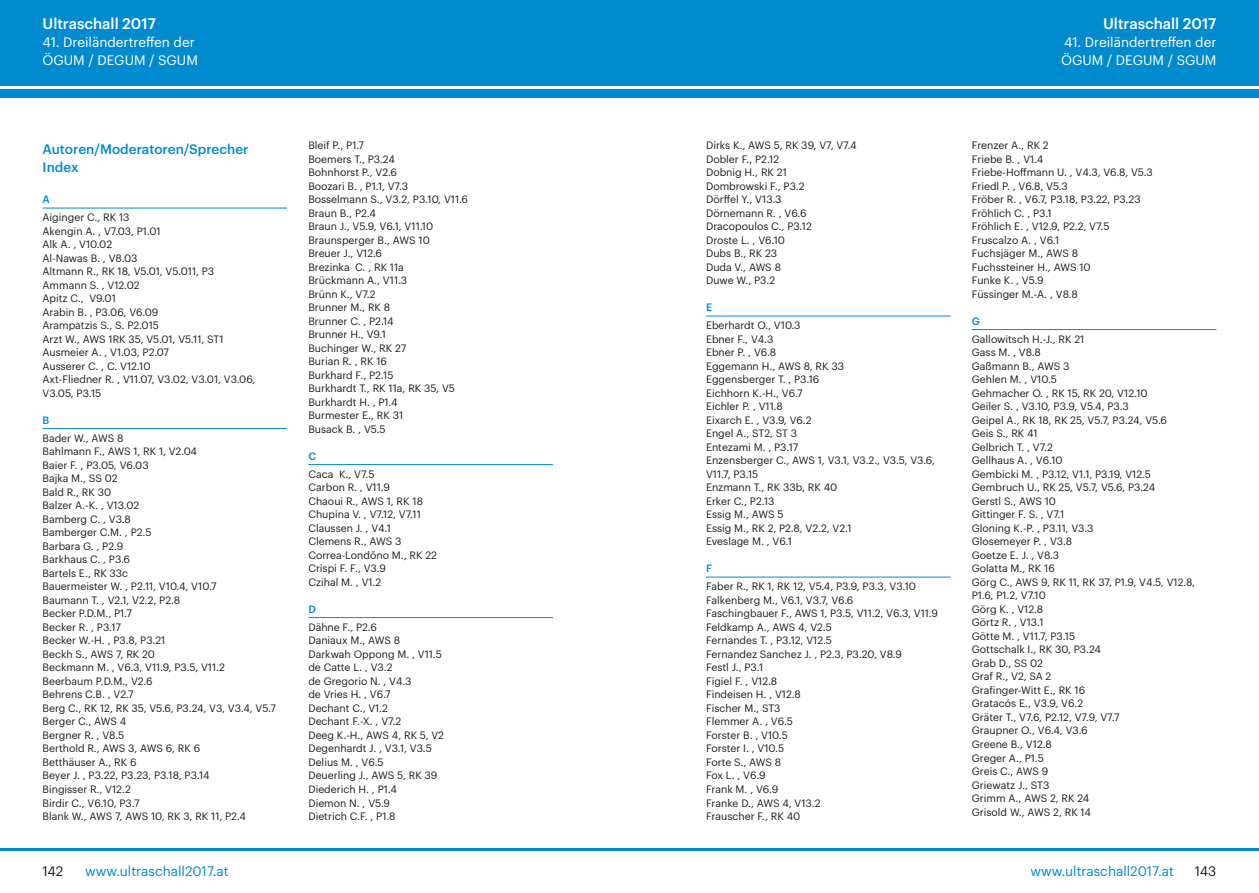
<style>
.page{position:relative;width:1259px;height:893px;background:#fff}
.page>*{position:absolute;margin:0;border:0;box-sizing:border-box;transform-origin:0 0}
.t1{font:500 15px "Graphik";color:#fff}
.t2{font:13.5px/18px "Graphik";color:#fff}
.t3{font:13.5px "Graphik";color:#008bce}
.t4{font:500 13.5px/18px "Graphik";color:#008bce}
.t5{font:13.5px "Graphik";color:#1d1d1b}
.t6{font:10.5px/13.5px "Graphik";color:#1d1d1b}
.t7{font:500 10.5px "Graphik";color:#008bce}
</style>
<div class="page">
<div style="left:0;top:0;width:1259px;height:85px;background:#008bce"></div>
<div style="left:0;top:89px;width:1259px;height:9px;background:#008bce"></div>
<hr style="left:0;top:848px;width:1259px;height:2px;background:#008bce">
<hr style="left:43px;top:208px;width:244px;height:1px;background:#008bce">
<hr style="left:43px;top:428px;width:244px;height:1px;background:#008bce">
<hr style="left:308px;top:464px;width:245px;height:1px;background:#008bce">
<hr style="left:308px;top:617px;width:245px;height:1px;background:#008bce">
<hr style="left:706px;top:316px;width:244px;height:1px;background:#008bce">
<hr style="left:706px;top:577px;width:244px;height:1px;background:#008bce">
<hr style="left:972px;top:329px;width:244px;height:1px;background:#008bce">
<h1 class="t1" style="left:43px;top:12px;width:115px">Ultraschall 2017</h1>
<p class="t2" style="left:43px;top:32px;width:157px">41. Dreiländertreffen der<br>ÖGUM / DEGUM / SGUM</p>
<h1 class="t1" style="left:1103px;top:12px;width:115px">Ultraschall 2017</h1>
<p class="t2" style="left:1061px;top:32px;width:157px">41. Dreiländertreffen der<br>ÖGUM / DEGUM / SGUM</p>
<p class="t4" style="left:43px;top:139px;width:208px">Autoren/Moderatoren/Sprecher<br>Index</p>
<p class="t7" style="left:43px;top:192px;width:9px">A</p>
<p class="t6" style="left:43px;top:210px;width:214px">Aiginger C., RK 13<br>Akengin A. , V7.03, P1.01<br>Alk A. , V10.02<br>Al-Nawas B. , V8.03<br>Altmann R., RK 18, V5.01, V5.011, P3<br>Ammann S. , V12.02<br>Apitz C., V9.01<br>Arabin B. , P3.06, V6.09<br>Arampatzis S., S. P2.015<br>Arzt W., AWS 1RK 35, V5.01, V5.11, ST1<br>Ausmeier A. , V1.03, P2.07<br>Ausserer C. , C. V12.10<br>Axt-Fliedner R. , V11.07, V3.02, V3.01, V3.06,<br>V3.05, P3.15</p>
<p class="t7" style="left:43px;top:412px;width:8px">B</p>
<p class="t6" style="left:43px;top:430px;width:235px">Bader W., AWS 8<br>Bahlmann F., AWS 1, RK 1, V2.04<br>Baier F. , P3.05, V6.03<br>Bajka M., SS 02<br>Bald R., RK 30<br>Balzer A.-K. , V13.02<br>Bamberg C. , V3.8<br>Bamberger C.M. , P2.5<br>Barbara G. , P2.9<br>Barkhaus C. , P3.6<br>Bartels E., RK 33c<br>Bauermeister W. , P2.11, V10.4, V10.7<br>Baumann T. , V2.1, V2.2, P2.8<br>Becker P.D.M., P1.7<br>Becker R. , P3.17<br>Becker W.-H. , P3.8, P3.21<br>Beckh S., AWS 7, RK 20<br>Beckmann M. , V6.3, V11.9, P3.5, V11.2<br>Beerbaum P.D.M., V2.6<br>Behrens C.B. , V2.7<br>Berg C., RK 12, RK 35, V5.6, P3.24, V3, V3.4, V5.7<br>Berger C., AWS 4<br>Bergner R. , V8.5<br>Berthold R., AWS 3, AWS 6, RK 6<br>Betthäuser A., RK 6<br>Beyer J. , P3.22, P3.23, P3.18, P3.14<br>Bingisser R., V12.2<br>Birdir C., V6.10, P3.7<br>Blank W., AWS 7, AWS 10, RK 3, RK 11, P2.4</p>
<p class="t6" style="left:308px;top:138px;width:161px">Bleif P., P1.7<br>Boemers T., P3.24<br>Bohnhorst P., V2.6<br>Boozari B. , P1.1, V7.3<br>Bosselmann S., V3.2, P3.10, V11.6<br>Braun B., P2.4<br>Braun J., V5.9, V6.1, V11.10<br>Braunsperger B., AWS 10<br>Breuer J., V12.6<br>Brezinka C. , RK 11a<br>Brückmann A., V11.3<br>Brünn K., V7.2<br>Brunner M., RK 8<br>Brunner C. , P2.14<br>Brunner H., V9.1<br>Buchinger W., RK 27<br>Burian R. , RK 16<br>Burkhard F., P2.15<br>Burkhardt T., RK 11a, RK 35, V5<br>Burkhardt H. , P1.4<br>Burmester E., RK 31<br>Busack B. , V5.5</p>
<p class="t7" style="left:308px;top:448px;width:9px">C</p>
<p class="t6" style="left:308px;top:466px;width:130px">Caca K., V7.5<br>Carbon R. , V11.9<br>Chaoui R., AWS 1, RK 18<br>Chupina V. , V7.12, V7.11<br>Claussen J. , V4.1<br>Clemens R., AWS 3<br>Correa-Londõno M., RK 22<br>Crispi F. F., V3.9<br>Czihal M. , V1.2</p>
<p class="t7" style="left:308px;top:601px;width:9px">D</p>
<p class="t6" style="left:308px;top:619px;width:137px">Dähne F., P2.6<br>Daniaux M., AWS 8<br>Darkwah Oppong M. , V11.5 de Catte L. , V3.2<br>de Gregorio N. , V4.3<br>de Vries H. , V6.7<br>Dechant C., V1.2<br>Dechant F.-X. , V7.2<br>Deeg K.-H., AWS 4, RK 5, V2<br>Degenhardt J. , V3.1, V3.5<br>Delius M. , V6.5<br>Deuerling J., AWS 5, RK 39<br>Diederich H. , P1.4<br>Diemon N. , V5.9<br>Dietrich C.F. , P1.8</p>
<p class="t6" style="left:706px;top:138px;width:152px">Dirks K., AWS 5, RK 39, V7, V7.4<br>Dobler F., P2.12<br>Dobnig H., RK 21<br>Dombrowski F., P3.2<br>Dörffel Y., V13.3<br>Dörnemann R. , V6.6<br>Dracopoulos C., P3.12<br>Droste L. , V6.10<br>Dubs B., RK 23<br>Duda V., AWS 8<br>Duwe W., P3.2</p>
<p class="t7" style="left:706px;top:300px;width:8px">E</p>
<p class="t6" style="left:706px;top:318px;width:230px">Eberhardt O., V10.3<br>Ebner F., V4.3<br>Ebner P. , V6.8<br>Eggemann H., AWS 8, RK 33<br>Eggensberger T. , P3.16<br>Eichhorn K.-H., V6.7<br>Eichler P. , V11.8<br>Eixarch E. , V3.9, V6.2<br>Engel A., ST2, ST 3<br>Entezami M. , P3.17<br>Enzensberger C., AWS 1, V3.1, V3.2., V3.5, V3.6,<br>V11.7, P3.15<br>Enzmann T., RK 33b, RK 40<br>Erker C., P2.13<br>Essig M., AWS 5<br>Essig M., RK 2, P2.8, V2.2, V2.1<br>Eveslage M. , V6.1</p>
<p class="t7" style="left:706px;top:561px;width:7px">F</p>
<p class="t6" style="left:706px;top:579px;width:233px">Faber R., RK 1, RK 12, V5.4, P3.9, P3.3, V3.10<br>Falkenberg M., V6.1, V3.7, V6.6<br>Faschingbauer F., AWS 1, P3.5, V11.2, V6.3, V11.9<br>Feldkamp A., AWS 4, V2.5<br>Fernandes T. , P3.12, V12.5<br>Fernandez Sanchez J. , P2.3, P3.20, V8.9<br>Festl J., P3.1<br>Figiel F. , V12.8<br>Findeisen H. , V12.8<br>Fischer M., ST3<br>Flemmer A. , V6.5<br>Forster B. , V10.5<br>Forster I. , V10.5<br>Forte S., AWS 8<br>Fox L. , V6.9<br>Frank M. , V6.9<br>Franke D., AWS 4, V13.2<br>Frauscher F., RK 40</p>
<p class="t6" style="left:972px;top:138px;width:182px">Frenzer A., RK 2<br>Friebe B. , V1.4<br>Friebe-Hoffmann U. , V4.3, V6.8, V5.3<br>Friedl P. , V6.8, V5.3<br>Fröber R. , V6.7, P3.18, P3.22, P3.23<br>Fröhlich C. , P3.1<br>Fröhlich E. , V12.9, P2.2, V7.5<br>Fruscalzo A. , V6.1<br>Fuchsjäger M., AWS 8<br>Fuchssteiner H., AWS 10<br>Funke K. , V5.9<br>Füssinger M.-A. , V8.8</p>
<p class="t7" style="left:972px;top:313px;width:10px">G</p>
<p class="t6" style="left:972px;top:331px;width:225px">Gallowitsch H.-J., RK 21<br>Gass M. , V8.8<br>Gaßmann B., AWS 3<br>Gehlen M. , V10.5<br>Gehmacher O. , RK 15, RK 20, V12.10<br>Geiler S. , V3.10, P3.9, V5.4, P3.3<br>Geipel A., RK 18, RK 25, V5.7, P3.24, V5.6<br>Geis S., RK 41<br>Gelbrich T. , V7.2<br>Gellhaus A. , V6.10<br>Gembicki M. , P3.12, V1.1, P3.19, V12.5<br>Gembruch U., RK 25, V5.7, V5.6, P3.24<br>Gerstl S., AWS 10<br>Gittinger F. S. , V7.1<br>Gloning K.-P. , P3.11, V3.3<br>Glosemeyer P. , V3.8<br>Goetze E. J. , V8.3<br>Golatta M., RK 16<br>Görg C., AWS 9, RK 11, RK 37, P1.9, V4.5, V12.8,<br>P1.6, P1.2, V7.10<br>Görg K. , V12.8<br>Görtz R. , V13.1<br>Götte M. , V11.7, P3.15<br>Gottschalk I., RK 30, P3.24<br>Grab D., SS 02<br>Graf R., V2, SA 2<br>Grafinger-Witt E., RK 16<br>Gratacós E., V3.9, V6.2<br>Gräter T., V7.6, P2.12, V7.9, V7.7<br>Graupner O., V6.4, V3.6<br>Greene B., V12.8<br>Greger A., P1.5<br>Greis C., AWS 9<br>Griewatz J., ST3<br>Grimm A., AWS 2, RK 24<br>Grisold W., AWS 2, RK 14</p>
<p class="t5" style="left:43px;top:861px;width:22px">142</p>
<p class="t3" style="left:85px;top:861px;width:145px">www.ultraschall2017.at</p>
<p class="t3" style="left:1030px;top:861px;width:145px">www.ultraschall2017.at</p>
<p class="t5" style="left:1194px;top:861px;width:23px">143</p>
</div>
